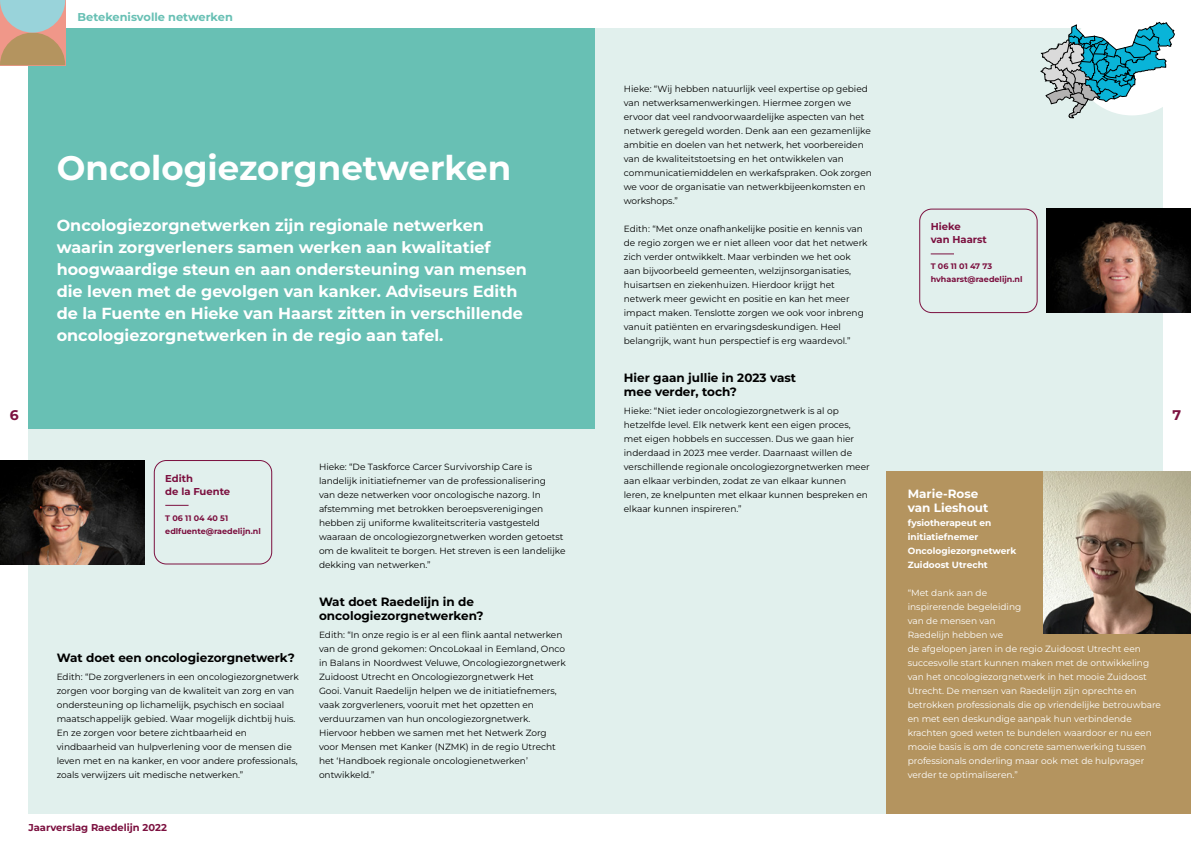
<style>
.page{position:relative;width:1191px;height:842px;background:#fff}
.page>*{position:absolute;margin:0;border:0;box-sizing:border-box;transform-origin:0 0}
.t1{font:700 34px "Montserrat";color:#fff}
.t2{font:700 16px/22px "Montserrat";color:#fff}
.t3{font:700 14px "Montserrat";color:#7c1140}
.t4{font:700 12px/14px "Montserrat";color:#000}
.t5{font:700 12px/14px "Montserrat";color:#fff}
.t6{font:700 11.4px "Montserrat";color:#68c0b4}
.t7{font:700 10px/13px "Montserrat";color:#7c1140}
.t8{font:700 9.9px "Montserrat";color:#7c1140}
.t9{font:9px/14px "Montserrat";color:#000}
.t10{font:9px/14px "Montserrat";color:#fff}
.t11{font:700 9px/14px "Montserrat";color:#fff}
.t12{font:700 8px/13px "Montserrat";color:#7c1140}
</style>
<div class="page">
<div style="left:28px;top:28px;width:567px;height:401px;background:#68c0b4"></div>
<div style="left:595px;top:28px;width:567px;height:786px;background:#e1f0ed"></div>
<div style="left:28px;top:429px;width:583px;height:385px;background:#e1f0ed"></div>
<div style="left:886px;top:471px;width:305px;height:343px;background:#b4945f"></div>
<svg style="left:1040px;top:22px;width:134px;height:96px"></svg>
<svg style="left:0;top:0;width:65px;height:65px;background:#b6ad98"></svg>
<img style="left:1046px;top:209px;width:145px;height:104px">
<div style="left:919px;top:209px;width:118px;height:104px;border:1px solid #7c1140;border-radius:12px"></div>
<svg style="left:930px;top:253px;width:24px;height:1px"></svg>
<img style="left:0;top:460px;width:145px;height:104px">
<div style="left:154px;top:460px;width:118px;height:104px;border:1px solid #7c1140;border-radius:12px"></div>
<svg style="left:165px;top:505px;width:24px;height:1px"></svg>
<img style="left:1043px;top:471px;width:148px;height:162px">
<p class="t6" style="left:78px;top:10px;width:157px">Betekenisvolle netwerken</p>
<p class="t9" style="left:624px;top:82px;width:250px">Hieke: “Wij hebben natuurlijk veel expertise op gebied van netwerksamenwerkingen. Hiermee zorgen we ervoor dat veel randvoorwaardelijke aspecten van het netwerk geregeld worden. Denk aan een gezamenlijke ambitie en doelen van het netwerk, het voorbereiden van de kwaliteitstoetsing en het ontwikkelen van communicatiemiddelen en werkafspraken. Ook zorgen we voor de organisatie van netwerkbijeenkomsten en workshops.”</p>
<p class="t9" style="left:624px;top:222px;width:245px">Edith: “Met onze onafhankelijke positie en kennis van de regio zorgen we er niet alleen voor dat het netwerk zich verder ontwikkelt. Maar verbinden we het ook aan bijvoorbeeld gemeenten, welzijnsorganisaties, huisartsen en ziekenhuizen. Hierdoor krijgt het netwerk meer gewicht en positie en kan het meer impact maken. Tenslotte zorgen we ook voor inbreng vanuit patiënten en ervaringsdeskundigen. Heel belangrijk, want hun perspectief is erg waardevol.”</p>
<h3 class="t4" style="left:624px;top:370px;width:174px">Hier gaan jullie in 2023 vast mee verder, toch?</h3>
<p class="t9" style="left:624px;top:404px;width:247px">Hieke: “Niet ieder oncologiezorgnetwerk is al op hetzelfde level. Elk netwerk kent een eigen proces, met eigen hobbels en successen. Dus we gaan hier inderdaad in 2023 mee verder. Daarnaast willen de verschillende regionale oncologiezorgnetwerken meer aan elkaar verbinden, zodat ze van elkaar kunnen leren, ze knelpunten met elkaar kunnen bespreken en elkaar kunnen inspireren.”</p>
<h1 class="t1" style="left:57px;top:145px;width:456px">Oncologiezorgnetwerken</h1>
<p class="t2" style="left:57px;top:214px;width:472px">Oncologiezorgnetwerken zijn regionale netwerken waarin zorgverleners samen werken aan kwalitatief hoogwaardige steun en aan ondersteuning van mensen die leven met de gevolgen van kanker. Adviseurs Edith de la Fuente en Hieke van Haarst zitten in verschillende oncologiezorgnetwerken in de regio aan tafel.</p>
<p class="t7" style="left:930px;top:220px;width:58px">Hieke<br>van Haarst</p>
<p class="t12" style="left:930px;top:260px;width:93px">T 06 11 01 47 73 hvhaarst@raedelijn.nl</p>
<h3 class="t3" style="left:10px;top:405px;width:10px">6</h3>
<h3 class="t3" style="left:1172px;top:405px;width:10px">7</h3>
<p class="t9" style="left:319px;top:460px;width:248px">Hieke: “De Taskforce Carcer Survivorship Care is landelijk initiatiefnemer van de professionalisering<br>van deze netwerken voor oncologische nazorg. In afstemming met betrokken beroepsverenigingen hebben zij uniforme kwaliteitscriteria vastgesteld waaraan de oncologiezorgnetwerken worden getoetst om de kwaliteit te borgen. Het streven is een landelijke dekking van netwerken.”</p>
<h3 class="t4" style="left:319px;top:594px;width:166px">Wat doet Raedelijn in de oncologiezorgnetwerken?</h3>
<p class="t9" style="left:319px;top:628px;width:248px">Edith: “In onze regio is er al een flink aantal netwerken van de grond gekomen: OncoLokaal in Eemland, Onco in Balans in Noordwest Veluwe, Oncologiezorgnetwerk Zuidoost Utrecht en Oncologiezorgnetwerk Het<br>Gooi. Vanuit Raedelijn helpen we de initiatiefnemers, vaak zorgverleners, vooruit met het opzetten en verduurzamen van hun oncologiezorgnetwerk.<br>Hiervoor hebben we samen met het Netwerk Zorg voor Mensen met Kanker (NZMK) in de regio Utrecht het ‘Handboek regionale oncologienetwerken’ ontwikkeld.”</p>
<p class="t7" style="left:165px;top:471px;width:66px">Edith<br>de la Fuente</p>
<p class="t12" style="left:165px;top:511px;width:97px">T 06 11 04 40 51 edlfuente@raedelijn.nl</p>
<p class="t7" style="left:162px;top:486px;width:78px">Marten Brittijn</p>
<p class="t12" style="left:162px;top:512px;width:80px">T (06) 00 00 00 00 naam@raedelijn.nl</p>
<h3 class="t5" style="left:907px;top:486px;width:82px">Marie-Rose van Lieshout</h3>
<p class="t11" style="left:907px;top:516px;width:110px">fysiotherapeut en initiatiefnemer<br>Oncologiezorgnetwerk<br>Zuidoost Utrecht</p>
<p class="t10" style="left:907px;top:586px;width:255px">“Met dank aan de<br>inspirerende begeleiding<br>van de mensen van<br>Raedelijn hebben we<br>de afgelopen jaren in de regio Zuidoost Utrecht een succesvolle start kunnen maken met de ontwikkeling van het oncologiezorgnetwerk in het mooie Zuidoost Utrecht. De mensen van Raedelijn zijn oprechte en betrokken professionals die op vriendelijke betrouwbare en met een deskundige aanpak hun verbindende krachten goed weten te bundelen waardoor er nu een mooie basis is om de concrete samenwerking tussen professionals onderling maar ook met de hulpvrager verder te optimaliseren.”</p>
<h3 class="t4" style="left:57px;top:650px;width:240px">Wat doet een oncologiezorgnetwerk?</h3>
<p class="t9" style="left:57px;top:670px;width:244px">Edith: “De zorgverleners in een oncologiezorgnetwerk zorgen voor borging van de kwaliteit van zorg en van ondersteuning op lichamelijk, psychisch en sociaal maatschappelijk gebied. Waar mogelijk dichtbij huis.<br>En ze zorgen voor betere zichtbaarheid en vindbaarheid van hulpverlening voor de mensen die leven met en na kanker, en voor andere professionals, zoals verwijzers uit medische netwerken.”</p>
<p class="t8" style="left:28px;top:820px;width:140px">Jaarverslag Raedelijn 2022</p>
</div>
